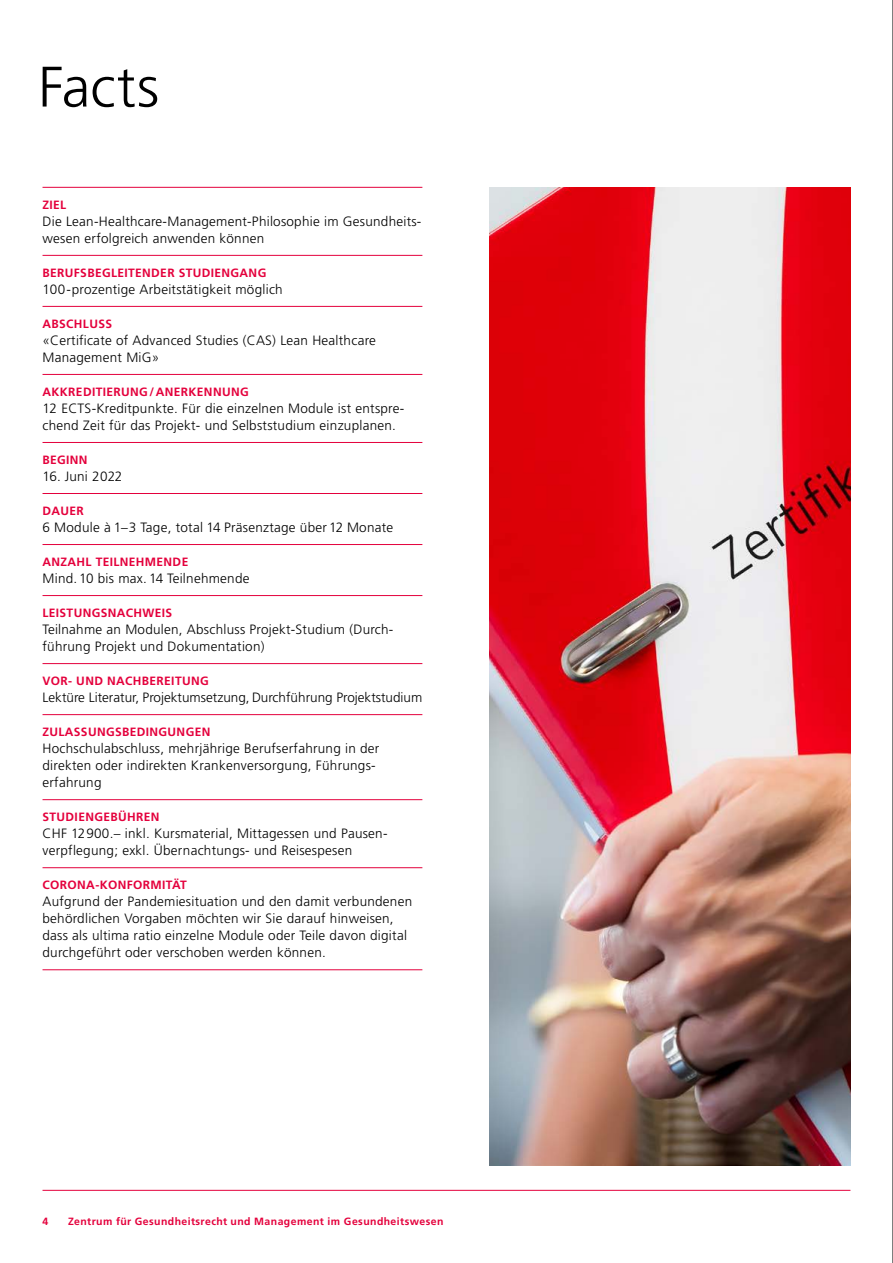
<style>
.page{position:relative;width:893px;height:1263px;background:#fff}
.page>*{position:absolute;margin:0;border:0;box-sizing:border-box;transform-origin:0 0}
.t1{font:300 57px "Frutiger LT Pro";letter-spacing:.01em;color:#000}
.t2{font:300 13.5px/17px "Frutiger LT Pro";letter-spacing:.02em;color:#000}
.t3{font:300 13.5px "Frutiger LT Pro";color:#000}
.t4{font:700 12px "Frutiger LT Pro";letter-spacing:.03em;color:#e4003c}
.t5{font:700 10.5px "Frutiger LT Pro";letter-spacing:.04em;color:#e4003c}
</style>
<div class="page">
<hr style="left:43px;top:1190px;width:807px;height:1px;background:#e4003c">
<hr style="left:892px;top:0;width:1px;height:1263px;background:#000">
<hr style="left:43px;top:187px;width:379px;height:1px;background:#e4003c">
<hr style="left:43px;top:255px;width:379px;height:1px;background:#e4003c">
<hr style="left:43px;top:306px;width:379px;height:1px;background:#e4003c">
<hr style="left:43px;top:374px;width:379px;height:1px;background:#e4003c">
<hr style="left:43px;top:442px;width:379px;height:1px;background:#e4003c">
<hr style="left:43px;top:493px;width:379px;height:1px;background:#e4003c">
<hr style="left:43px;top:544px;width:379px;height:1px;background:#e4003c">
<hr style="left:43px;top:595px;width:379px;height:1px;background:#e4003c">
<hr style="left:43px;top:663px;width:379px;height:1px;background:#e4003c">
<hr style="left:43px;top:714px;width:379px;height:1px;background:#e4003c">
<hr style="left:43px;top:799px;width:379px;height:1px;background:#e4003c">
<hr style="left:43px;top:867px;width:379px;height:1px;background:#e4003c">
<hr style="left:43px;top:969px;width:379px;height:1px;background:#e4003c">
<img style="left:489px;top:187px;width:361px;height:978px">
<h1 class="t1" style="left:38px;top:54px;width:122px">Facts</h1>
<p class="t4" style="left:43px;top:198px;width:25px">ZIEL</p>
<p class="t2" style="left:43px;top:213px;width:380px">Die Lean-Healthcare-Management-Philosophie im Gesundheits&shy;wesen erfolgreich anwenden können</p>
<p class="t4" style="left:43px;top:266px;width:225px">BERUFSBEGLEITENDER STUDIENGANG</p>
<p class="t2" style="left:43px;top:281px;width:242px">100-prozentige Arbeitstätigkeit möglich</p>
<p class="t4" style="left:43px;top:317px;width:71px">ABSCHLUSS</p>
<p class="t2" style="left:43px;top:332px;width:335px">«Certificate of Advanced Studies (CAS) Lean Healthcare<br>Management MiG»</p>
<p class="t4" style="left:43px;top:385px;width:208px">AKKREDITIERUNG/ANERKENNUNG</p>
<p class="t2" style="left:43px;top:400px;width:363px">12 ECTS-Kreditpunkte. Für die einzelnen Module ist entspre&shy;chend Zeit für das Projekt- und Selbststudium einzuplanen.</p>
<p class="t4" style="left:43px;top:453px;width:47px">BEGINN</p>
<p class="t2" style="left:43px;top:468px;width:81px">16. Juni 2022</p>
<p class="t4" style="left:43px;top:504px;width:43px">DAUER</p>
<p class="t2" style="left:43px;top:519px;width:352px">6 Module à 1–3 Tage, total 14 Präsenztage über 12 Monate</p>
<p class="t4" style="left:43px;top:555px;width:147px">ANZAHL TEILNEHMENDE</p>
<p class="t2" style="left:43px;top:570px;width:209px">Mind. 10 bis max. 14 Teilnehmende</p>
<p class="t4" style="left:43px;top:606px;width:131px">LEISTUNGSNACHWEIS</p>
<p class="t2" style="left:43px;top:621px;width:352px">Teilnahme an Modulen, Abschluss Projekt-Studium (Durch&shy;führung Projekt und Dokumentation)</p>
<p class="t4" style="left:43px;top:674px;width:168px">VOR- UND NACHBEREITUNG</p>
<p class="t3" style="left:43px;top:690px;width:381px">Lektüre Literatur, Projektumsetzung, Durchführung Projektstudium</p>
<p class="t4" style="left:43px;top:725px;width:169px">ZULASSUNGSBEDINGUNGEN</p>
<p class="t2" style="left:43px;top:740px;width:338px">Hochschulabschluss, mehrjährige Berufserfahrung in der direkten oder indirekten Krankenversorgung, Führungs&shy;erfahrung</p>
<p class="t4" style="left:43px;top:810px;width:119px">STUDIENGEBÜHREN</p>
<p class="t2" style="left:43px;top:825px;width:347px">CHF 12900.– inkl. Kursmaterial, Mittagessen und Pausen&shy;verpflegung; exkl. Übernachtungs- und Reisespesen</p>
<p class="t4" style="left:43px;top:878px;width:146px">CORONA-KONFORMITÄT</p>
<p class="t2" style="left:43px;top:893px;width:371px">Aufgrund der Pandemiesituation und den damit verbundenen behördlichen Vorgaben möchten wir Sie darauf hinweisen, dass als ultima ratio einzelne Module oder Teile davon digital durchgeführt oder verschoben werden können.</p>
<p class="t5" style="left:43px;top:1215px;width:7px">4</p>
<p class="t5" style="left:68px;top:1215px;width:377px">Zentrum für Gesundheitsrecht und Management im Gesundheitswesen</p>
</div>
